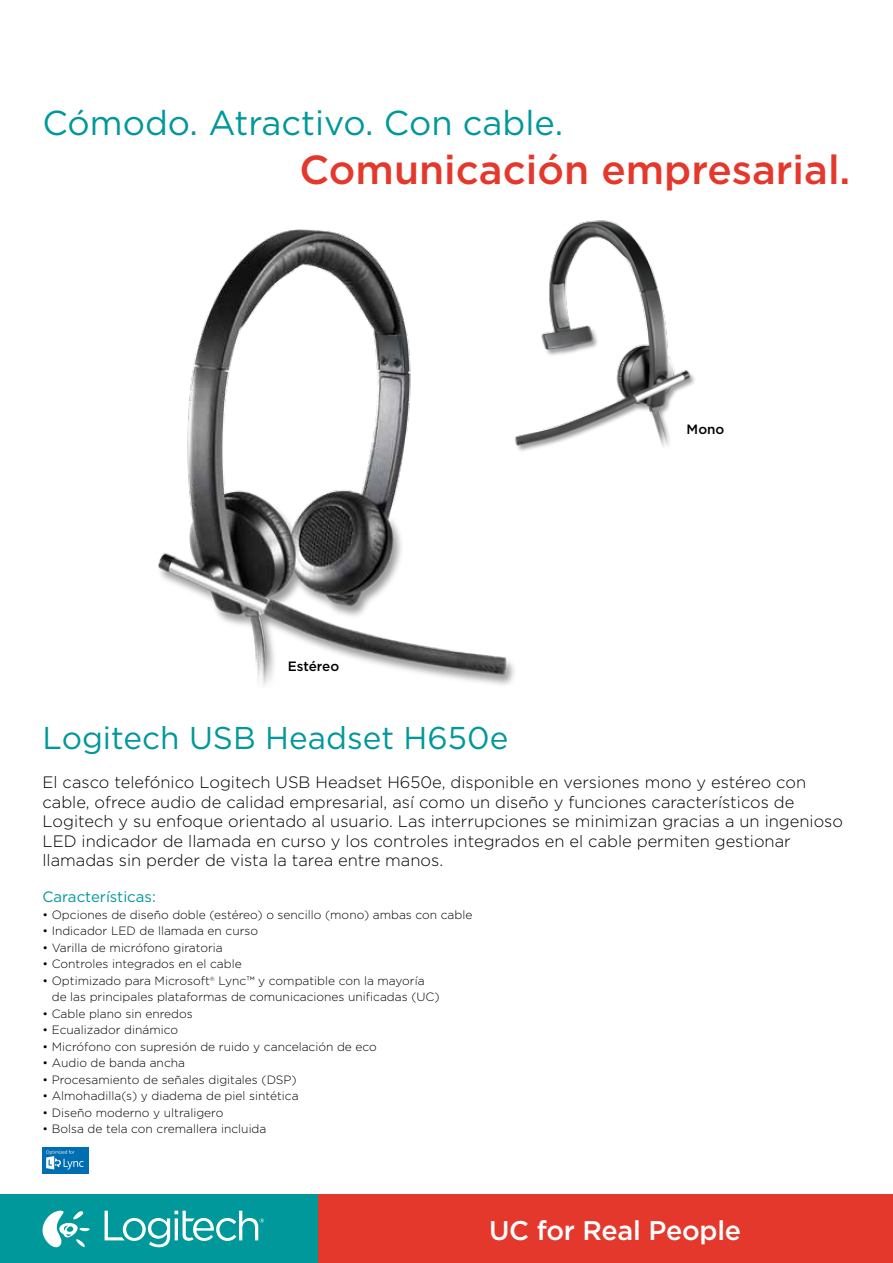
<style>
.page{position:relative;width:893px;height:1263px;background:#fff}
.page>*{position:absolute;margin:0;border:0;box-sizing:border-box;transform-origin:0 0}
.t1{font:500 40.5px "Gotham";color:#e5382c}
.t2{font:34.5px "Gotham";color:#00989a}
.t3{font:31.5px "Gotham";color:#00989a}
.t4{font:500 27px "Gotham";letter-spacing:-.01em;color:#fff}
.t5{font:300 16.5px/19.5px "Gotham";color:#000}
.t6{font:15px "Gotham";color:#00989a}
.t7{font:500 13.5px "Gotham";color:#000}
.t8{font:300 12px/16.5px "Gotham";color:#000}
</style>
<div class="page">
<div style="left:0;top:1195px;width:319px;height:68px;background:#00989a"></div>
<div style="left:319px;top:1195px;width:574px;height:68px;background:#e5382c"></div>
<svg style="left:105px;top:1211px;width:159px;height:36px"></svg>
<svg style="left:43px;top:1211px;width:47px;height:36px"></svg>
<img style="left:158px;top:229px;width:356px;height:457px">
<img style="left:511px;top:220px;width:184px;height:236px">
<div style="left:43px;top:1147px;width:46px;height:27px;background:#006eb3"></div>
<svg style="left:46px;top:1150px;width:37px;height:19px"></svg>
<h2 class="t2" style="left:43px;top:104px;width:522px">Cómodo. Atractivo. Con cable.</h2>
<h1 class="t1" style="left:299px;top:146px;width:552px">Comunicación empresarial.</h1>
<p class="t7" style="left:288px;top:659px;width:53px">Estéreo</p>
<p class="t7" style="left:687px;top:421px;width:39px">Mono</p>
<h3 class="t3" style="left:43px;top:721px;width:467px">Logitech USB Headset H650e</h3>
<p class="t5" style="left:43px;top:772px;width:802px">El casco telefónico Logitech USB Headset H650e, disponible en versiones mono y estéreo con cable, ofrece audio de calidad empresarial, así como un diseño y funciones característicos de Logitech y su enfoque orientado al usuario. Las interrupciones se minimizan gracias a un ingenioso LED indicador de llamada en curso y los controles integrados en el cable permiten gestionar llamadas sin perder de vista la tarea entre manos.</p>
<p class="t6" style="left:43px;top:889px;width:115px">Características:</p>
<p class="t8" style="left:43px;top:906px;width:431px">• Opciones de diseño doble (estéreo) o sencillo (mono) ambas con cable</p>
<p class="t8" style="left:43px;top:923px;width:217px">• Indicador LED de llamada en curso</p>
<p class="t8" style="left:43px;top:939px;width:182px">• Varilla de micrófono giratoria</p>
<p class="t8" style="left:43px;top:956px;width:201px">• Controles integrados en el cable</p>
<p class="t8" style="left:52px;top:972px;width:389px;text-indent:-9px">• Optimizado para Microsoft<sup>®</sup> Lync™ y compatible con la mayoría de las principales plataformas de comunicaciones unificadas (UC)</p>
<p class="t8" style="left:43px;top:1005px;width:152px">• Cable plano sin enredos</p>
<p class="t8" style="left:43px;top:1022px;width:137px">• Ecualizador dinámico</p>
<p class="t8" style="left:43px;top:1038px;width:336px">• Micrófono con supresión de ruido y cancelación de eco</p>
<p class="t8" style="left:43px;top:1055px;width:144px">• Audio de banda ancha</p>
<p class="t8" style="left:43px;top:1071px;width:256px">• Procesamiento de señales digitales (DSP)</p>
<p class="t8" style="left:43px;top:1088px;width:258px">• Almohadilla(s) y diadema de piel sintética</p>
<p class="t8" style="left:43px;top:1104px;width:182px">• Diseño moderno y ultraligero</p>
<p class="t8" style="left:43px;top:1121px;width:225px">• Bolsa de tela con cremallera incluida</p>
<h3 class="t4" style="left:489px;top:1215px;width:254px">UC for Real People</h3>
</div>
